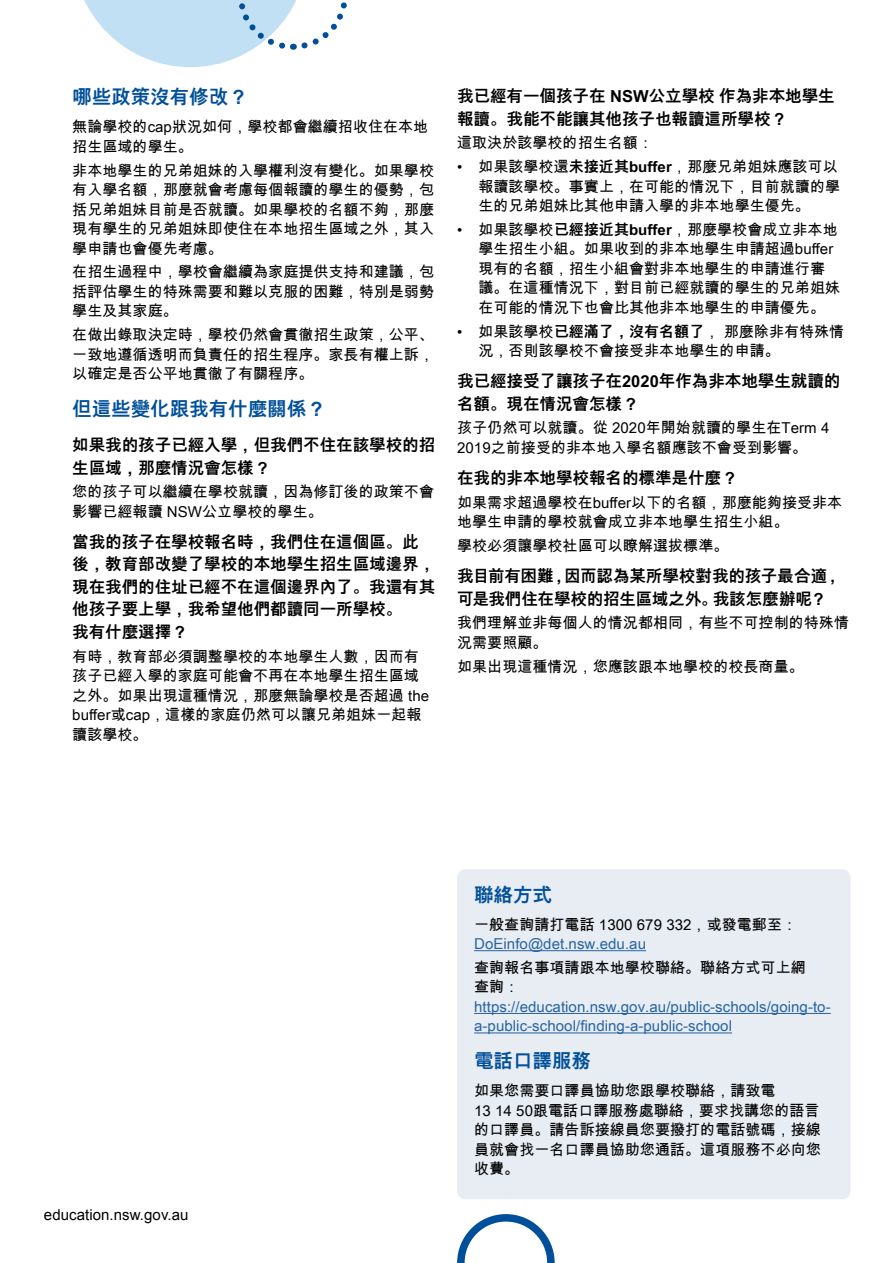
<style>
.page{position:relative;width:893px;height:1263px;background:#fff}
.page>*{position:absolute;margin:0;border:0;box-sizing:border-box;transform-origin:0 0}
.t1{font:700 19.5px "Arial Unicode MS";color:#004f9a}
.t2{font:700 16.5px/22.5px "Arial Unicode MS";color:#000}
.link{font:15px/19.5px "Arial Unicode MS";letter-spacing:.005em;color:#000}
.link-2{font:15px/19.5px "Arial Unicode MS";letter-spacing:.005em;color:#2564a2}
.t3{font:15px "Arial";letter-spacing:.005em;color:#000}
.s1{font-weight:700}
.s2{color:#2564a2}
.s3{color:#000}
</style>
<div class="page">
<div style="left:457px;top:869px;width:393px;height:330px;background:#e8ecf3;border-radius:9px"></div>
<hr style="left:474px;top:950px;width:172px;height:1px;background:#2564a2">
<hr style="left:474px;top:1013px;width:357px;height:1px;background:#2564a2">
<hr style="left:474px;top:1032px;width:258px;height:1px;background:#2564a2">
<svg style="left:84px;top:0;width:263px;height:67px"></svg>
<svg style="left:457px;top:1214px;width:98px;height:49px"></svg>
<h3 class="t1" style="left:72px;top:83px;width:177px">哪些政策沒有修改？</h3>
<p class="link" style="left:72px;top:117px;width:357px">無論學校的cap狀況如何，學校都會繼續招收住在本地招生區域的學生。</p>
<p class="link" style="left:72px;top:160px;width:363px;text-align:justify">非本地學生的兄弟姐妹的入學權利沒有變化。如果學校有入學名額，那麼就會考慮每個報讀的學生的優勢，包括兄弟姐妹目前是否就讀。如果學校的名額不夠，那麼現有學生的兄弟姐妹即使住在本地招生區域之外，其入學申請也會優先考慮。</p>
<p class="link" style="left:72px;top:262px;width:363px;text-align:justify">在招生過程中，學校會繼續為家庭提供支持和建議，包括評估學生的特殊需要和難以克服的困難，特別是弱勢學生及其家庭。</p>
<p class="link" style="left:72px;top:325px;width:363px;text-align:justify">在做出錄取決定時，學校仍然會貫徹招生政策，公平、一致地遵循透明而負責任的招生程序。家長有權上訴，以確定是否公平地貫徹了有關程序。</p>
<h3 class="t1" style="left:72px;top:395px;width:255px">但這些變化跟我有什麼關係？</h3>
<h4 class="t2" style="left:72px;top:435px;width:364px">如果我的孩子已經入學，但我們不住在該學校的招生區域，那麼情況會怎樣？</h4>
<p class="link" style="left:72px;top:482px;width:363px">您的孩子可以繼續在學校就讀，因為修訂後的政策不會影響已經報讀 NSW公立學校的學生。</p>
<h4 class="t2" style="left:72px;top:531px;width:364px">當我的孩子在學校報名時，我們住在這個區。此後，教育部改變了學校的本地學生招生區域邊界，現在我們的住址已經不在這個邊界內了。我還有其他孩子要上學，我希望他們都讀同一所學校。<br>我有什麼選擇？</h4>
<p class="link" style="left:72px;top:646px;width:358px">有時，教育部必須調整學校的本地學生人數，因而有孩子已經入學的家庭可能會不再在本地學生招生區域之外。如果出現這種情況，那麼無論學校是否超過 the buffer或cap，這樣的家庭仍然可以讓兄弟姐妹一起報讀該學校。</p>
<h4 class="t2" style="left:457px;top:86px;width:379px">我已經有一個孩子在 NSW公立學校 作為非本地學生報讀。我能不能讓其他孩子也報讀這所學校？</h4>
<p class="link" style="left:457px;top:133px;width:197px">這取決於該學校的招生名額：</p>
<p class="link" style="left:478px;top:157px;width:363px;text-indent:-21px">• 如果該學校還<span class="s1">未接近其buffer</span>，那麼兄弟姐妹應該可以報讀該學校。事實上，在可能的情況下，目前就讀的學生的兄弟姐妹比其他申請入學的非本地學生優先。</p>
<p class="link" style="left:478px;top:220px;width:363px;text-indent:-21px">• 如果該學校<span class="s1">已經接近其buffer</span>，那麼學校會成立非本地學生招生小組。如果收到的非本地學生申請超過buffer現有的名額，招生小組會對非本地學生的申請進行審議。在這種情況下，對目前已經就讀的學生的兄弟姐妹在可能的情況下也會比其他非本地學生的申請優先。</p>
<p class="link" style="left:478px;top:321px;width:367px;text-indent:-21px">• 如果該學校<span class="s1">已經滿了，沒有名額了</span>， 那麼除非有特殊情況，否則該學校不會接受非本地學生的申請。</p>
<h4 class="t2" style="left:457px;top:371px;width:385px">我已經接受了讓孩子在2020年作為非本地學生就讀的名額。現在情況會怎樣？</h4>
<p class="link" style="left:457px;top:418px;width:374px">孩子仍然可以就讀。從 2020年開始就讀的學生在Term 4<br>2019之前接受的非本地入學名額應該不會受到影響。</p>
<h4 class="t2" style="left:457px;top:467px;width:282px">在我的非本地學校報名的標準是什麼？</h4>
<p class="link" style="left:457px;top:492px;width:387px">如果需求超過學校在buffer以下的名額，那麼能夠接受非本地學生申請的學校就會成立非本地學生招生小組。</p>
<p class="link" style="left:457px;top:536px;width:273px">學校必須讓學校社區可以瞭解選拔標準。</p>
<h4 class="t2" style="left:457px;top:565px;width:385px">我目前有困難，因而認為某所學校對我的孩子最合適，可是我們住在學校的招生區域之外。我該怎麼辦呢？</h4>
<p class="link" style="left:457px;top:613px;width:393px">我們理解並非每個人的情況都相同，有些不可控制的特殊情況需要照顧。</p>
<p class="link" style="left:457px;top:656px;width:348px">如果出現這種情況，您應該跟本地學校的校長商量。</p>
<p class="t3" style="left:44px;top:1204px;width:146px">education.nsw.gov.au</p>
<h3 class="t1" style="left:474px;top:880px;width:79px">聯絡方式</h3>
<p class="link" style="left:474px;top:914px;width:324px">一般查詢請打電話 1300 679 332，或發電郵至：<br><span class="s2">DoEinfo@det.nsw.edu.au</span></p>
<p class="link-2" style="left:474px;top:957px;width:358px"><span class="s3">查詢報名事項請跟本地學校聯絡。聯絡方式可上網<br>查詢：</span>https://education.nsw.gov.au/public-schools/going-to&shy;a-public-school/finding-a-public-school</p>
<h3 class="t1" style="left:474px;top:1047px;width:118px">電話口譯服務</h3>
<p class="link" style="left:474px;top:1081px;width:348px">如果您需要口譯員協助您跟學校聯絡，請致電<br>13 14 50跟電話口譯服務處聯絡，要求找講您的語言的口譯員。請告訴接線員您要撥打的電話號碼，接線員就會找一名口譯員協助您通話。這項服務不必向您收費。</p>
</div>
